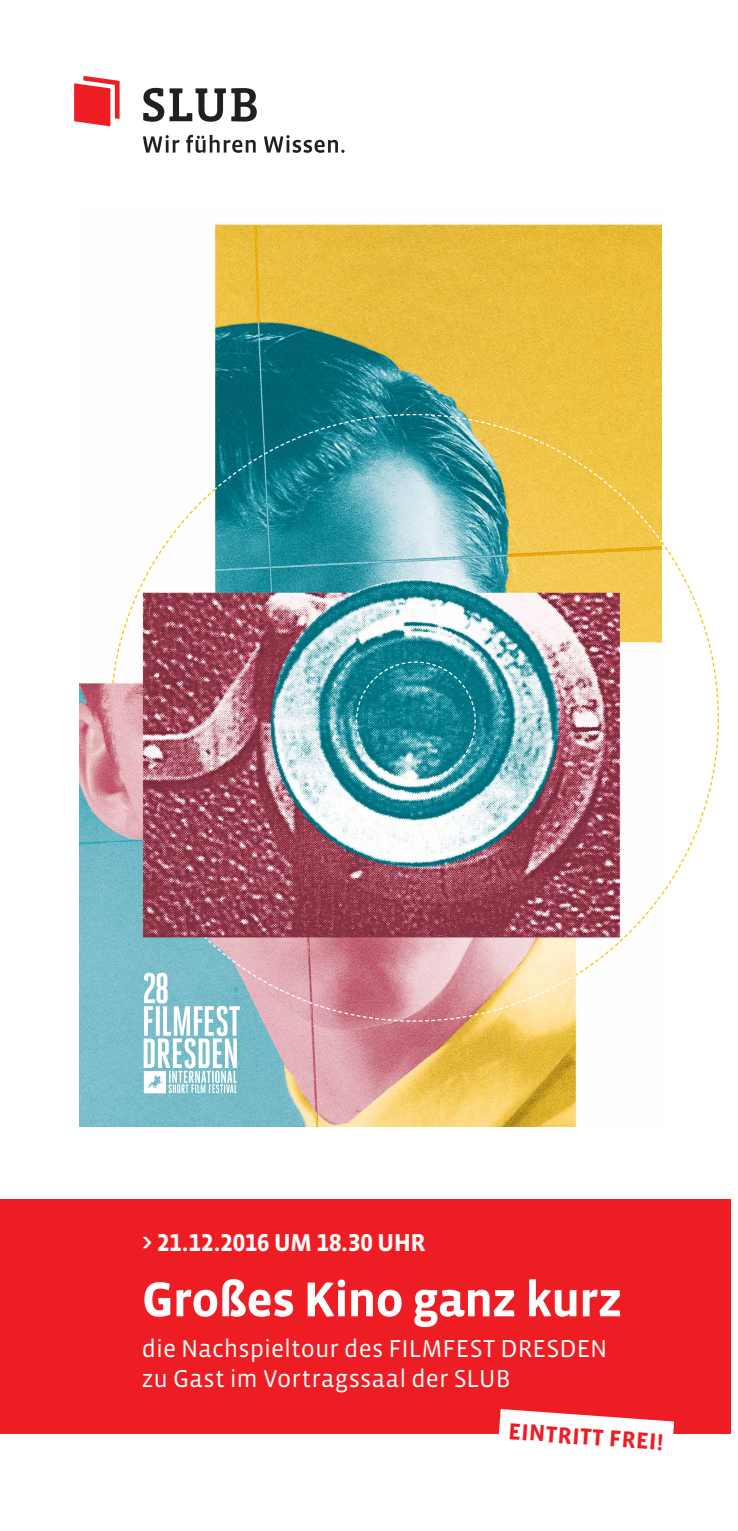
<style>
.page{position:relative;width:738px;height:1531px;background:#fff}
.page>*{position:absolute;margin:0;border:0;box-sizing:border-box;transform-origin:0 0}
.t1{font:700 50px "Vista Sans OT";letter-spacing:-.025em;color:#fff}
.t2{font:25px/30px "Vista Sans OT";letter-spacing:.005em;color:#fff}
.t3{font:700 25px "Vista Sans OT";letter-spacing:-.01em;color:#fff}
.t4{font:700 23.5px "Vista Sans OT";color:#ee1d23}
</style>
<div class="page">
<img style="left:79px;top:222px;width:581px;height:904px">
<img style="left:111px;top:413px;width:462px;height:369px">
<svg style="left:213px;top:413px;width:449px;height:146px;background:#7da884"></svg>
<svg style="left:573px;top:540px;width:146px;height:437px"></svg>
<svg style="left:143px;top:135px;width:36px;height:18px"></svg>
<svg style="left:186px;top:135px;width:69px;height:18px"></svg>
<svg style="left:264px;top:135px;width:80px;height:18px"></svg>
<svg style="left:74px;top:76px;width:45px;height:50px"></svg>
<svg style="left:143px;top:88px;width:113px;height:34px"></svg>
<div style="left:0;top:1199px;width:730px;height:234px;background:#ee1d23"></div>
<svg style="left:497px;top:1409px;width:176px;height:25px"></svg>
<svg style="left:144px;top:936px;width:432px;height:157px;background:#ceb5a6"></svg>
<p class="t3" style="left:142px;top:1229px;width:285px">&gt; 21.12.2016 UM 18.30 UHR</p>
<h1 class="t1" style="left:142px;top:1274px;width:482px">Großes Kino ganz kurz</h1>
<p class="t2" style="left:142px;top:1334px;width:466px">die Nachspieltour des FILMFEST DRESDEN zu Gast im Vortragssaal der SLUB</p>
<p class="t4" style="left:508px;top:1419px;width:157px;rotate:4deg">EINTRITT FREI!</p>
</div>
